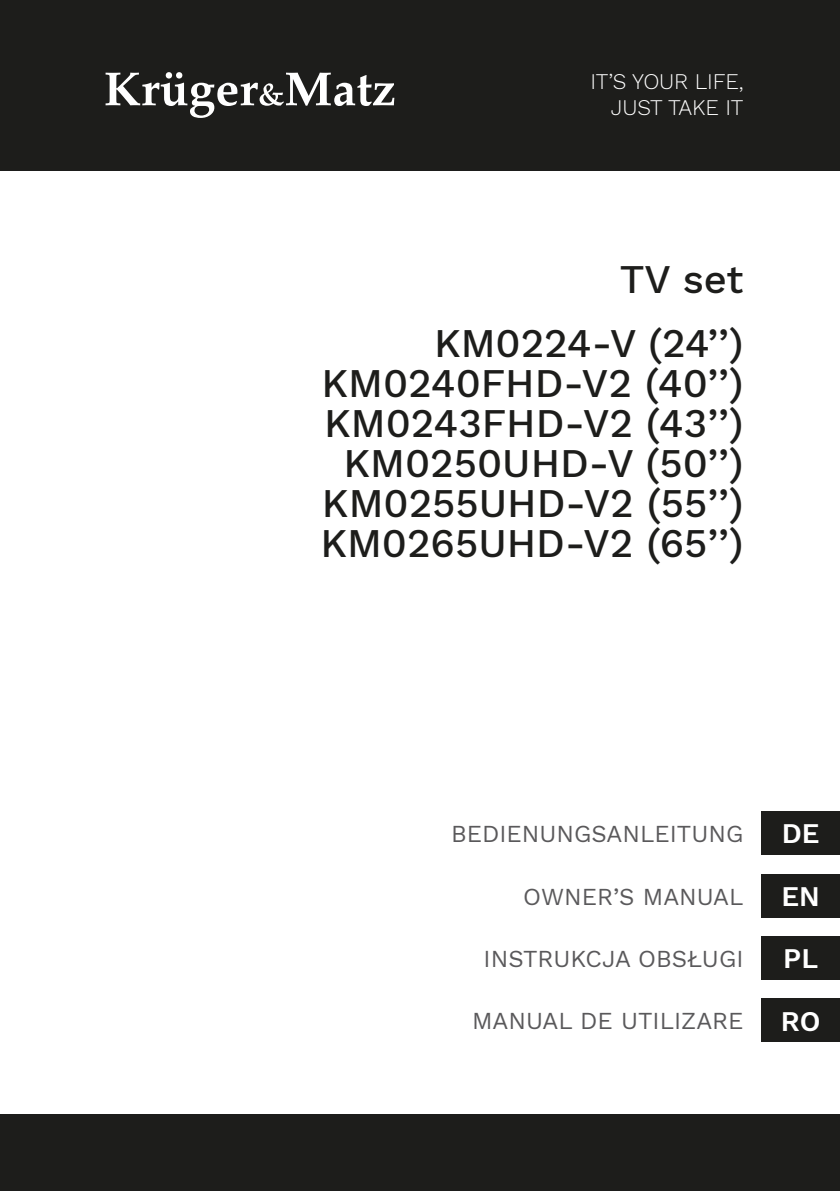
<style>
.page{position:relative;width:840px;height:1191px;background:#fff}
.page>*{position:absolute;margin:0;border:0;box-sizing:border-box;transform-origin:0 0}
.t1{font:500 40px/40px "Work Sans";color:#1d1d1b;text-align:right}
.t2{font:600 28px "Work Sans";color:#fff}
.t3{font:24px "Work Sans";color:#5a595b}
.t4{font:300 22px/26px "Work Sans";letter-spacing:-.01em;color:#fff;text-align:right}
</style>
<div class="page">
<div style="left:0;top:0;width:839px;height:170px;background:#1d1d1b"></div>
<div style="left:0;top:1114px;width:839px;height:77px;background:#1d1d1b"></div>
<svg style="left:105px;top:72px;width:289px;height:46px"></svg>
<div style="left:761px;top:811px;width:78px;height:43px;background:#1d1d1b"></div>
<div style="left:761px;top:874px;width:78px;height:43px;background:#1d1d1b"></div>
<div style="left:761px;top:936px;width:78px;height:43px;background:#1d1d1b"></div>
<div style="left:761px;top:998px;width:78px;height:43px;background:#1d1d1b"></div>
<p class="t4" style="left:590px;top:68px;width:154px">IT’S YOUR LIFE,<br>JUST TAKE IT</p>
<p class="t1" style="left:434px;top:247px;width:311px;line-height:64px">TV set<br>KM0224-V (24’’)</p>
<p class="t1" style="left:320px;top:363px;width:424px;text-align:center">KM0240FHD-V2 (40’’)<br>KM0243FHD-V2 (43’’)<br>KM0250UHD-V (50’’)<br>KM0255UHD-V2 (55’’)<br>KM0265UHD-V2 (65’’)</p>
<p class="t3" style="left:451px;top:819px;width:294px">BEDIENUNGSANLEITUNG</p>
<p class="t2" style="left:781px;top:817px;width:39px">DE</p>
<p class="t3" style="left:523px;top:882px;width:221px">OWNER’S MANUAL</p>
<p class="t2" style="left:781px;top:879px;width:40px">EN</p>
<p class="t3" style="left:483px;top:944px;width:261px">INSTRUKCJA OBSŁUGI</p>
<p class="t2" style="left:782px;top:942px;width:36px">PL</p>
<p class="t3" style="left:471px;top:1006px;width:273px">MANUAL DE UTILIZARE</p>
<p class="t2" style="left:780px;top:1004px;width:41px">RO</p>
</div>
